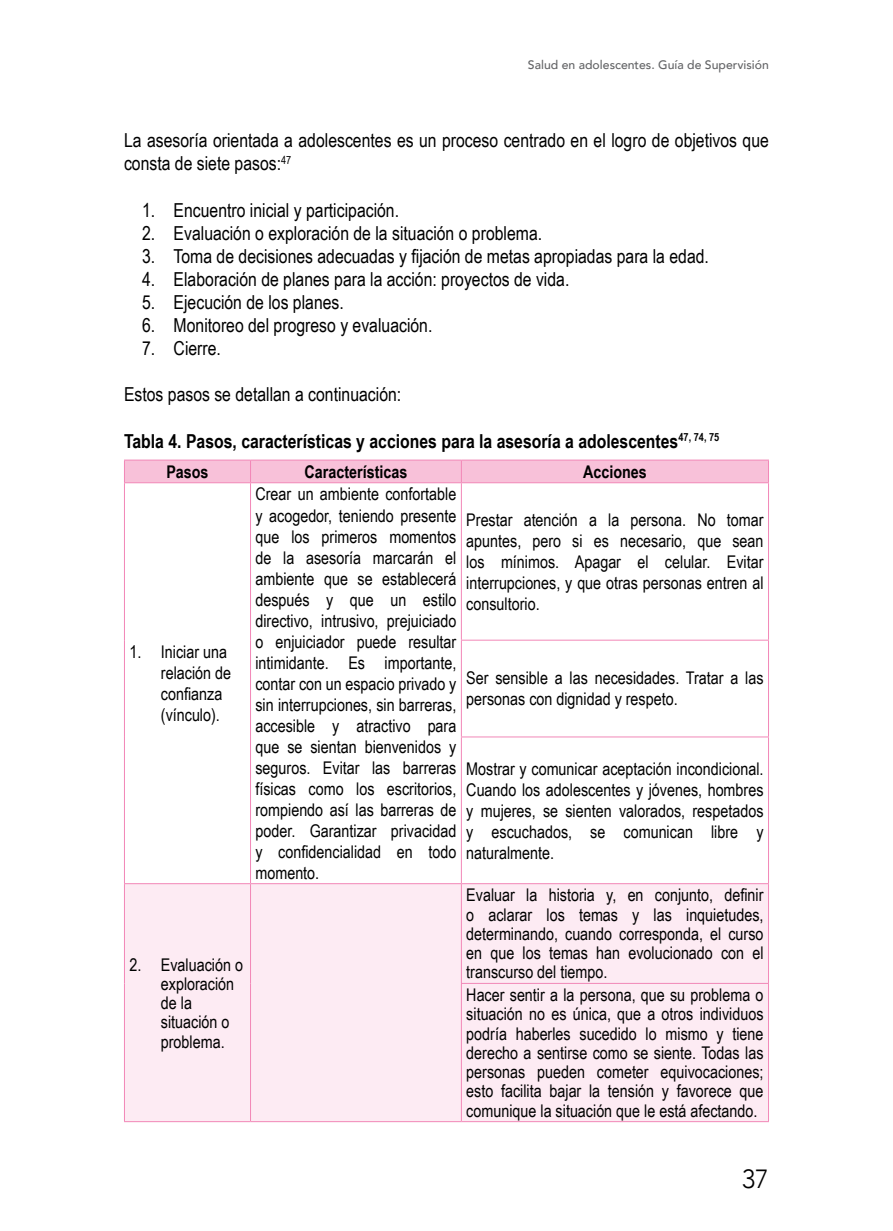
<style>
.page{position:relative;width:893px;height:1231px;background:#fff}
.page>*{position:absolute;margin:0;border:0;box-sizing:border-box;transform-origin:0 0}
.t1{font:300 26.25px "Avenir";color:#000}
.t2{font:19.25px/23.1px "Arial Narrow";color:#000}
.t3{font:700 19.25px "Arial Narrow";color:#000}
.t4{font:17.5px/21px "Arial Narrow";color:#000;text-align:justify}
.t5{font:700 17.5px "Arial Narrow";color:#000}
.t6{font:500 12.25px "Avenir";color:#636466}
</style>
<div class="page">
<div style="left:125px;top:884px;width:643px;height:237px;background:#fdebf3"></div>
<hr style="left:124px;top:459px;width:127px;height:1px;background:#f287b7">
<hr style="left:124px;top:482px;width:127px;height:1px;background:#f287b7">
<hr style="left:251px;top:459px;width:210px;height:1px;background:#f287b7">
<hr style="left:251px;top:482px;width:210px;height:1px;background:#f287b7">
<hr style="left:461px;top:459px;width:308px;height:1px;background:#f287b7">
<div style="left:124px;top:460px;width:645px;height:22px;background:#f8c1d9"></div>
<hr style="left:461px;top:482px;width:308px;height:1px;background:#f287b7">
<hr style="left:124px;top:483px;width:1px;height:157px;background:#f287b7">
<hr style="left:124px;top:640px;width:1px;height:97px;background:#f287b7">
<hr style="left:124px;top:737px;width:1px;height:146px;background:#f287b7">
<hr style="left:250px;top:483px;width:1px;height:157px;background:#f287b7">
<hr style="left:250px;top:640px;width:1px;height:97px;background:#f287b7">
<hr style="left:250px;top:737px;width:1px;height:146px;background:#f287b7">
<hr style="left:461px;top:483px;width:1px;height:156px;background:#f287b7">
<hr style="left:768px;top:483px;width:1px;height:156px;background:#f287b7">
<hr style="left:461px;top:640px;width:1px;height:96px;background:#f287b7">
<hr style="left:461px;top:639px;width:308px;height:1px;background:#f287b7">
<hr style="left:768px;top:640px;width:1px;height:96px;background:#f287b7">
<hr style="left:461px;top:737px;width:1px;height:146px;background:#f287b7">
<hr style="left:461px;top:736px;width:308px;height:1px;background:#f287b7">
<hr style="left:768px;top:737px;width:1px;height:146px;background:#f287b7">
<hr style="left:124px;top:884px;width:1px;height:99px;background:#f287b7">
<hr style="left:124px;top:983px;width:1px;height:138px;background:#f287b7">
<hr style="left:124px;top:883px;width:127px;height:1px;background:#f287b7">
<hr style="left:250px;top:884px;width:1px;height:99px;background:#f287b7">
<hr style="left:250px;top:983px;width:1px;height:138px;background:#f287b7">
<hr style="left:251px;top:883px;width:210px;height:1px;background:#f287b7">
<hr style="left:461px;top:884px;width:1px;height:98px;background:#f287b7">
<hr style="left:461px;top:883px;width:308px;height:1px;background:#f287b7">
<hr style="left:768px;top:884px;width:1px;height:98px;background:#f287b7">
<hr style="left:461px;top:983px;width:1px;height:138px;background:#f287b7">
<hr style="left:461px;top:982px;width:308px;height:1px;background:#f287b7">
<hr style="left:768px;top:983px;width:1px;height:138px;background:#f287b7">
<hr style="left:124px;top:1121px;width:127px;height:1px;background:#f287b7">
<hr style="left:251px;top:1121px;width:210px;height:1px;background:#f287b7">
<hr style="left:461px;top:1121px;width:308px;height:1px;background:#f287b7">
<p class="t6" style="left:528px;top:54px;width:242px">Salud en adolescentes. Guía de Supervisión</p>
<p class="t2" style="left:124px;top:128px;width:646px">La asesoría orientada a adolescentes es un proceso centrado en el logro de objetivos que consta de siete pasos:<sup>47</sup></p>
<p class="t2" style="left:142px;top:197px;width:258px">1. Encuentro inicial y participación.</p>
<p class="t2" style="left:142px;top:220px;width:402px">2. Evaluación o exploración de la situación o problema.</p>
<p class="t2" style="left:142px;top:244px;width:568px">3. Toma de decisiones adecuadas y fijación de metas apropiadas para la edad.</p>
<p class="t2" style="left:142px;top:267px;width:429px">4. Elaboración de planes para la acción: proyectos de vida.</p>
<p class="t2" style="left:142px;top:290px;width:203px">5. Ejecución de los planes.</p>
<p class="t2" style="left:142px;top:313px;width:292px">6. Monitoreo del progreso y evaluación.</p>
<p class="t2" style="left:142px;top:336px;width:80px">7. Cierre.</p>
<p class="t2" style="left:124px;top:382px;width:279px">Estos pasos se detallan a continuación:</p>
<p class="t3" style="left:124px;top:426px;width:597px">Tabla 4. Pasos, características y acciones para la asesoría a adolescentes<sup>47,</sup> <sup>74,</sup> <sup>75</sup></p>
<p class="t5" style="left:166px;top:458px;width:44px">Pasos</p>
<p class="t5" style="left:304px;top:458px;width:104px">Características</p>
<p class="t5" style="left:583px;top:458px;width:65px">Acciones</p>
<p class="t4" style="left:161px;top:640px;width:72px;text-align:left;text-indent:-32px">1. Iniciar una relación de confianza (vínculo).</p>
<p class="t4" style="left:161px;top:953px;width:84px;line-height:19.2px;text-align:left;text-indent:-32px">2. Evaluación o exploración de la situación o problema.</p>
<p class="t4" style="left:255px;top:483px;width:202px">Crear un ambiente confortable y acogedor, teniendo presente que los primeros momentos de la asesoría marcarán el ambiente que se establecerá después y que un estilo directivo, intrusivo, prejuiciado o enjuiciador puede resultar intimidante. Es importante, contar con un espacio privado y sin interrupciones, sin barreras, accesible y atractivo para que se sientan bienvenidos y seguros. Evitar las barreras físicas como los escritorios, rompiendo así las barreras de poder. Garantizar privacidad y confidencialidad en todo momento.</p>
<p class="t4" style="left:466px;top:508px;width:299px">Prestar atención a la persona. No tomar apuntes, pero si es necesario, que sean los mínimos. Apagar el celular. Evitar interrupciones, y que otras personas entren al consultorio.</p>
<p class="t4" style="left:466px;top:667px;width:299px">Ser sensible a las necesidades. Tratar a las personas con dignidad y respeto.</p>
<p class="t4" style="left:466px;top:757px;width:299px">Mostrar y comunicar aceptación incondicional.<br>Cuando los adolescentes y jóvenes, hombres y mujeres, se sienten valorados, respetados y escuchados, se comunican libre y naturalmente.</p>
<p class="t4" style="left:466px;top:884px;width:299px;line-height:19.2px">Evaluar la historia y, en conjunto, definir o aclarar los temas y las inquietudes, determinando, cuando corresponda, el curso en que los temas han evolucionado con el transcurso del tiempo.</p>
<p class="t4" style="left:466px;top:984px;width:299px;line-height:19.2px">Hacer sentir a la persona, que su problema o situación no es única, que a otros individuos podría haberles sucedido lo mismo y tiene derecho a sentirse como se siente. Todas las personas pueden cometer equivocaciones; esto facilita bajar la tensión y favorece que comunique la situación que le está afectando.</p>
<h1 class="t1" style="left:742px;top:1162px;width:29px">37</h1>
</div>
